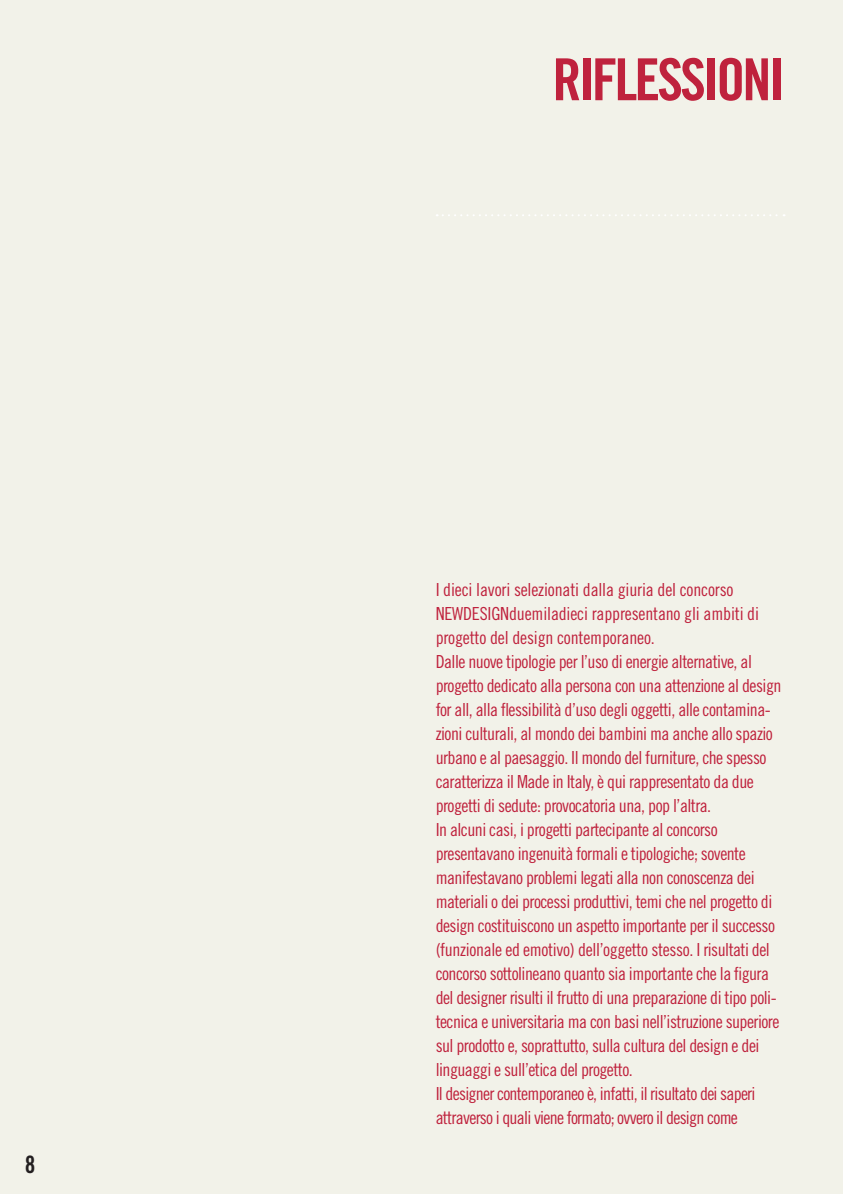
<style>
.page{position:relative;width:843px;height:1194px;background:#fff}
.page>*{position:absolute;margin:0;border:0;box-sizing:border-box;transform-origin:0 0}
.t1{font:58px "Trade Gothic LT Std Bd Cn 20";letter-spacing:-.05em;color:#bf223d}
.t2{font:24px "Trade Gothic LT Std Bd Cn 20";color:#231f20}
.t3{font:18px/24px "Trade Gothic LT Std Cn 18";letter-spacing:-.03em;color:#bf223d}
</style>
<div class="page">
<div style="left:0;top:0;width:842px;height:1194px;background:#f2f2e9"></div>
<svg style="left:436px;top:214px;width:348px;height:2px"></svg>
<h2 class="t2" style="left:25px;top:1155px;width:12px">8</h2>
<h1 class="t1" style="left:552px;top:58px;width:233px">RIFLESSIONI</h1>
<p class="t3" style="left:435px;top:579px;width:347px">I dieci lavori selezionati dalla giuria del concorso NEWDESIGNduemiladieci rappresentano gli ambiti di progetto del design contemporaneo.<br>Dalle nuove tipologie per l’uso di energie alternative, al progetto dedicato alla persona con una attenzione al design for all, alla flessibilità d’uso degli oggetti, alle contamina&shy;zioni culturali, al mondo dei bambini ma anche allo spazio urbano e al paesaggio. Il mondo del furniture, che spesso caratterizza il Made in Italy, è qui rappresentato da due progetti di sedute: provocatoria una, pop l’altra.<br>In alcuni casi, i progetti partecipante al concorso presentavano ingenuità formali e tipologiche; sovente manifestavano problemi legati alla non conoscenza dei materiali o dei processi produttivi, temi che nel progetto di design costituiscono un aspetto importante per il successo (funzionale ed emotivo) dell’oggetto stesso. I risultati del concorso sottolineano quanto sia importante che la figura del designer risulti il frutto di una preparazione di tipo poli&shy;tecnica e universitaria ma con basi nell’istruzione superiore sul prodotto e, soprattutto, sulla cultura del design e dei linguaggi e sull’etica del progetto.<br>Il designer contemporaneo è, infatti, il risultato dei saperi attraverso i quali viene formato; ovvero il design come</p>
</div>
